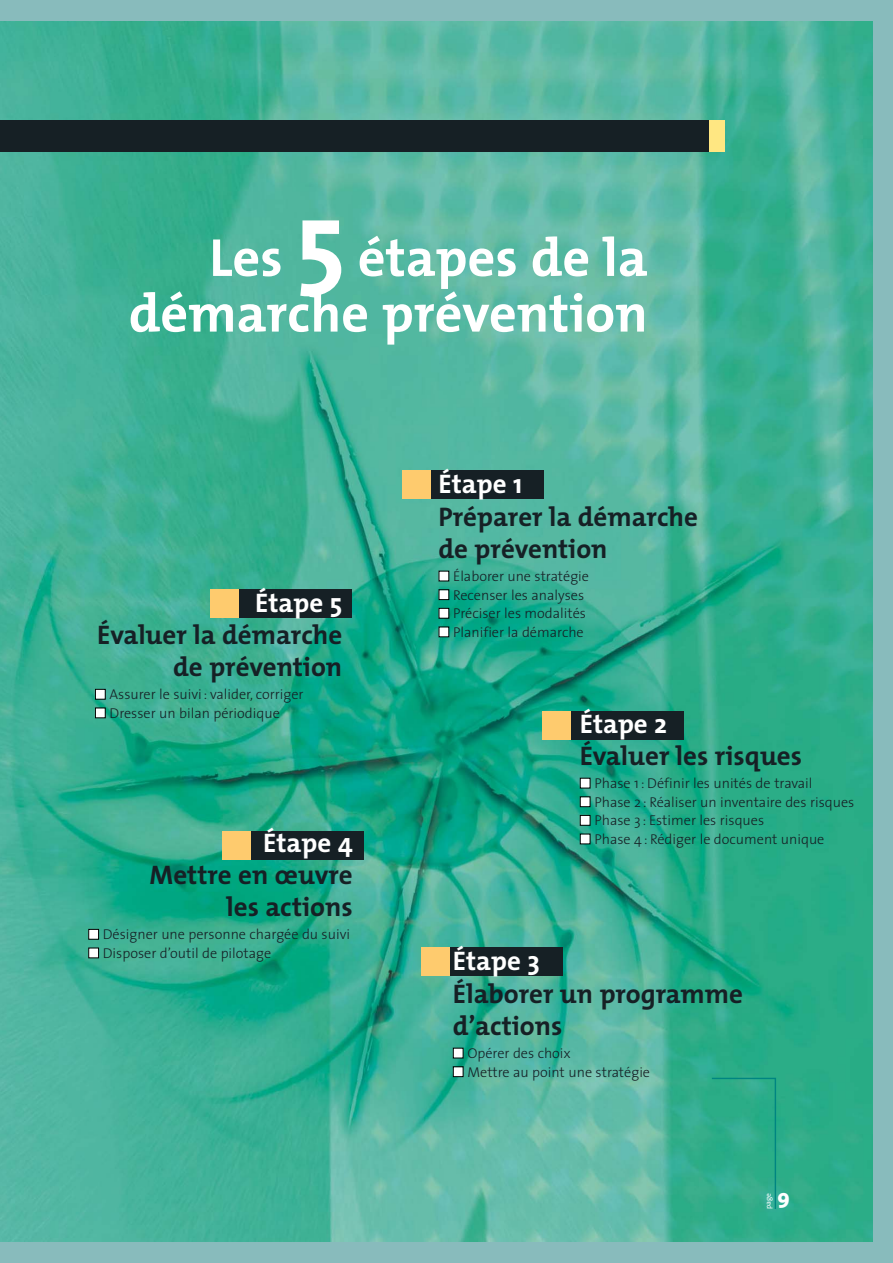
<style>
.page{position:relative;width:893px;height:1263px;background:#fff}
.page>*{position:absolute;margin:0;border:0;box-sizing:border-box;transform-origin:0 0}
.t1{font:700 54px/55.7px "The Mix";color:#fff;text-align:right}
.t2{font:700 27px/32.4px "The Mix";color:#162025;text-align:right}
.t3{font:700 27px "The Mix";color:#fff}
.t4{font:800 21.3px "The Sans";color:#fff}
.t5{font:300 14.25px "The Sans";color:#162025}
.t6{font:7.5px "The Sans";color:#fff}
.s1{font-size:108px}
.s2{color:#fff}
</style>
<div class="page">
<div style="left:0;top:0;width:892px;height:1263px;background:#88bbbc"></div>
<img style="left:0;top:21px;width:872px;height:1221px">
<div style="left:0;top:121px;width:724px;height:31px;background:#162025"></div>
<div style="left:709px;top:121px;width:15px;height:31px;background:#ffe782"></div>
<svg style="left:710px;top:1077px;width:66px;height:133px;background:#2dac8a"></svg>
<div style="left:402px;top:470px;width:142px;height:29px;background:#162025"></div>
<div style="left:402px;top:470px;width:29px;height:29px;background:#fecb6e"></div>
<div style="left:210px;top:589px;width:142px;height:29px;background:#162025"></div>
<div style="left:210px;top:589px;width:29px;height:29px;background:#fecb6e"></div>
<div style="left:542px;top:711px;width:141px;height:28px;background:#162025"></div>
<div style="left:542px;top:711px;width:28px;height:28px;background:#fecb6e"></div>
<div style="left:421px;top:947px;width:141px;height:29px;background:#162025"></div>
<div style="left:421px;top:947px;width:28px;height:29px;background:#fecb6e"></div>
<div style="left:222px;top:831px;width:142px;height:28px;background:#162025"></div>
<div style="left:222px;top:831px;width:29px;height:28px;background:#fecb6e"></div>
<h1 class="t1" style="left:129px;top:242px;width:520px">Les <span class="s1">5</span> étapes de la démarche prévention</h1>
<h2 class="t3" style="left:255px;top:593px;width:89px">Étape 5</h2>
<h2 class="t2" style="left:97px;top:625px;width:246px">Évaluer la démarche de prévention</h2>
<p class="t5" style="left:95px;top:689px;width:210px"><span class="s2">■</span> Assurer le suivi : valider, corriger</p>
<p class="t5" style="left:95px;top:708px;width:186px"><span class="s2">■</span> Dresser un bilan périodique</p>
<h2 class="t3" style="left:263px;top:833px;width:91px">Étape 4</h2>
<h2 class="t2" style="left:150px;top:865px;width:204px">Mettre en œuvre les actions</h2>
<p class="t5" style="left:88px;top:929px;width:263px"><span class="s2">■</span> Désigner une personne chargée du suivi</p>
<p class="t5" style="left:88px;top:948px;width:185px"><span class="s2">■</span> Disposer d’outil de pilotage</p>
<h2 class="t3" style="left:438px;top:475px;width:85px">Étape 1</h2>
<h2 class="t2" style="left:438px;top:506px;width:261px;text-align:left">Préparer la démarche de prévention</h2>
<p class="t5" style="left:438px;top:571px;width:152px"><span class="s2">■</span> Élaborer une stratégie</p>
<p class="t5" style="left:438px;top:590px;width:147px"><span class="s2">■</span> Recenser les analyses</p>
<p class="t5" style="left:438px;top:608px;width:149px"><span class="s2">■</span> Préciser les modalités</p>
<p class="t5" style="left:438px;top:627px;width:147px"><span class="s2">■</span> Planifier la démarche</p>
<h2 class="t3" style="left:579px;top:714px;width:89px">Étape 2</h2>
<h2 class="t2" style="left:579px;top:746px;width:224px">Évaluer les risques</h2>
<p class="t5" style="left:579px;top:778px;width:234px"><span class="s2">■</span> Phase 1 : Définir les unités de travail</p>
<p class="t5" style="left:579px;top:797px;width:276px"><span class="s2">■</span> Phase 2 : Réaliser un inventaire des risques</p>
<p class="t5" style="left:579px;top:815px;width:186px"><span class="s2">■</span> Phase 3 : Estimer les risques</p>
<p class="t5" style="left:579px;top:834px;width:246px"><span class="s2">■</span> Phase 4 : Rédiger le document unique</p>
<h2 class="t3" style="left:453px;top:952px;width:88px">Étape 3</h2>
<h2 class="t2" style="left:453px;top:984px;width:292px;text-align:left">Élaborer un programme d’actions</h2>
<p class="t5" style="left:453px;top:1048px;width:120px"><span class="s2">■</span> Opérer des choix</p>
<p class="t5" style="left:453px;top:1067px;width:199px"><span class="s2">■</span> Mettre au point une stratégie</p>
<p class="t6" style="left:765px;top:1209px;width:18px;rotate:-90deg">page</p>
<h3 class="t4" style="left:777px;top:1189px;width:14px">9</h3>
</div>
